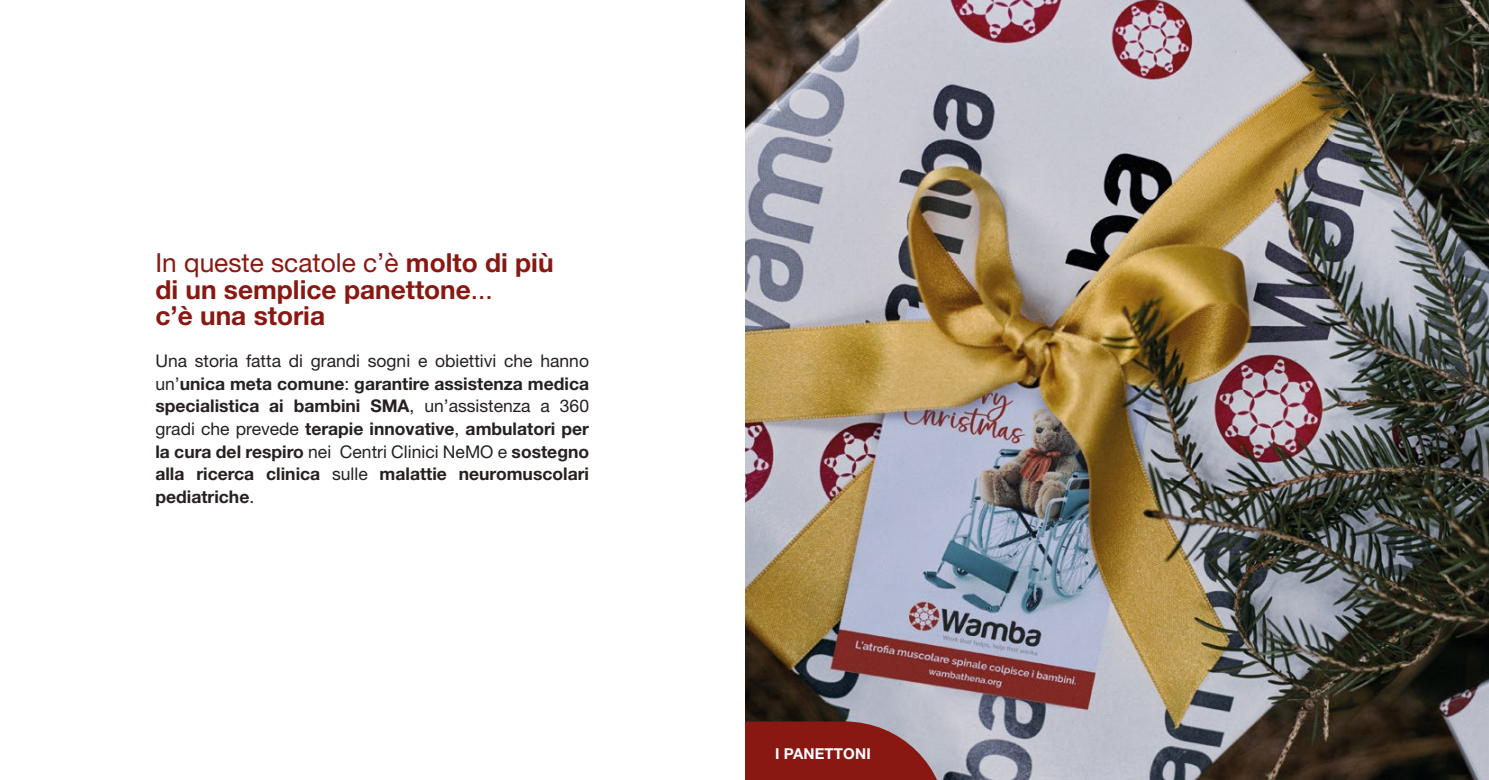
<style>
.page{position:relative;width:1489px;height:780px;background:#fff}
.page>*{position:absolute;margin:0;border:0;box-sizing:border-box;transform-origin:0 0}
.t1{font:700 26.25px/26.2px "Helvetica Neue LT Std";color:#881811}
.t2{font:700 17.5px/22.5px "Helvetica Neue LT Std";color:#271f20;text-align:justify}
.t3{font:700 15px "Helvetica Neue LT Std";letter-spacing:.01em;color:#fff}
.s1{font-weight:400}
</style>
<div class="page">
<img style="left:745px;top:0;width:743px;height:780px">
<svg style="left:745px;top:721px;width:201px;height:59px;background:#8f3431"></svg>
<h1 class="t1" style="left:155px;top:249px;width:400px"><span class="s1">In queste scatole c’è</span> molto di più di un semplice panettone<span class="s1">...<br></span>c’è una storia</h1>
<p class="t2" style="left:155px;top:349px;width:435px"><span class="s1">Una storia fatta di grandi sogni e obiettivi che hanno un’</span>unica meta comune<span class="s1">:</span> garantire assistenza medica specialistica ai bambini SMA<span class="s1">, un’assistenza a 360 gradi che prevede</span> terapie innovative<span class="s1">,</span> ambulatori per la cura del respiro <span class="s1">nei Centri Clinici NeMO e</span> sostegno alla ricerca clinica <span class="s1">sulle</span> malattie neuromuscolari pediatriche<span class="s1">.</span></p>
<p class="t3" style="left:775px;top:744px;width:97px">I PANETTONI</p>
</div>
